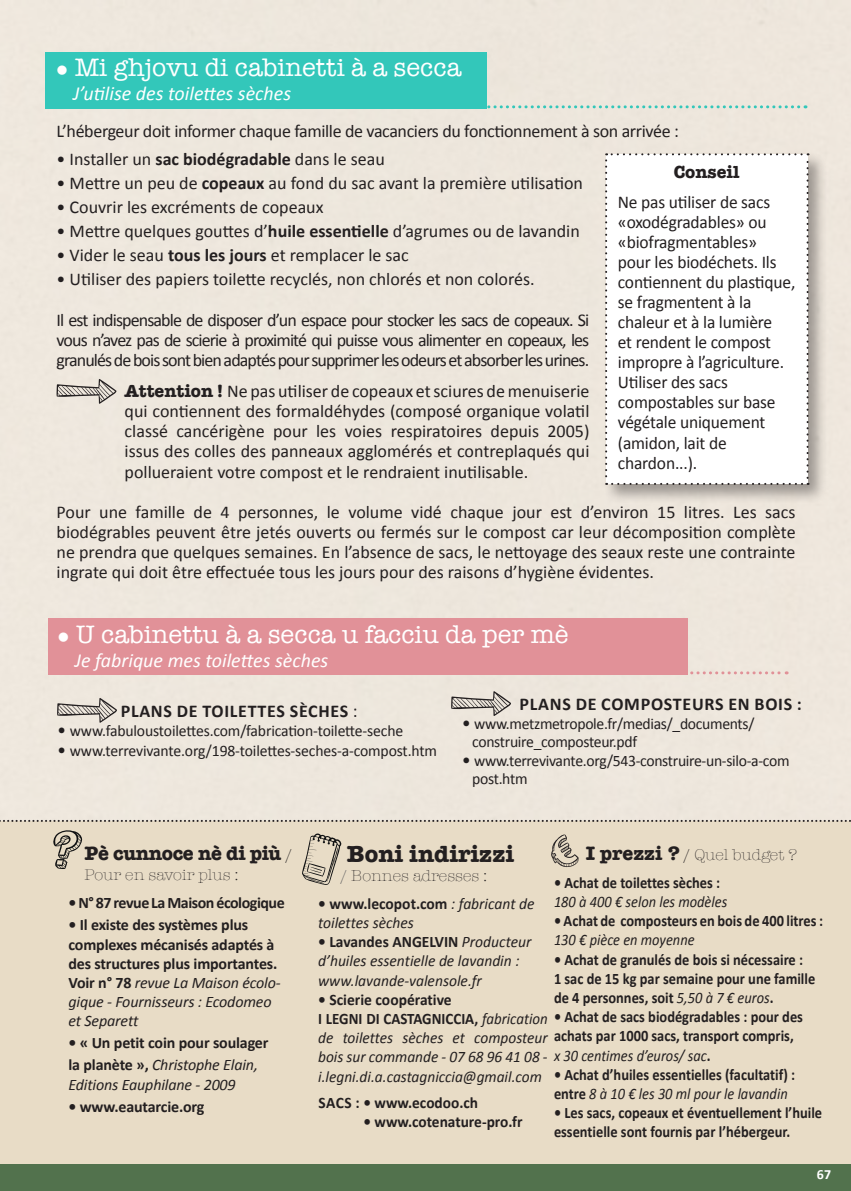
<style>
.page{position:relative;width:851px;height:1191px;background:#fff}
.page>*{position:absolute;margin:0;border:0;box-sizing:border-box;transform-origin:0 0}
.t1{font:26px "American Typewriter";color:#fff}
.t2{font:700 24px "American Typewriter";color:#231f20}
.t3{font:italic 20px "Calibri";color:#fff}
.t4{font:700 20px "American Typewriter";letter-spacing:-.02em;color:#231f20}
.t5{font:18px/20px "Calibri";letter-spacing:-.01em;color:#231f20;text-align:justify}
.t6{font:18px/20px "Calibri";letter-spacing:-.05em;color:#231f20}
.t7{font:700 18px "Calibri";letter-spacing:.04em;color:#231f20}
.t8{font:700 18px "American Typewriter";color:#231f20}
.t9{font:700 16px/19.2px "Calibri";color:#231f20;scale:.9 1}
.t10{font:16px "Calibri";letter-spacing:-.02em;color:#231f20}
.t11{font:italic 16px/19.2px "Calibri";color:#231f20}
.t12{font:700 16px/19.2px "Calibri";color:#231f20}
.t13{font:italic 16px "Calibri";color:#231f20;scale:.9 1}
.t14{font:italic 16px/19.2px "Calibri";color:#231f20;text-align:justify;scale:.93 1}
.t15{font:300 16px "American Typewriter";color:#231f20}
.t16{font:700 16px "Calibri";color:#231f20;scale:.96 1}
.t17{font:italic 16px "Calibri";color:#231f20;scale:.96 1}
.t18{font:700 16px "Calibri";letter-spacing:-.03em;color:#231f20}
.t19{font:700 14px "Calibri";color:#fff}
.s1{font-weight:700}
.s2{font-family:"American Typewriter";font-weight:700}
.s3{font-weight:400}
.s4{font-family:"Avenir"}
.s5{font-weight:300;font-size:16px}
.s6{font-weight:700;font-style:normal}
.s7{font-weight:400;font-style:italic}
.s8{color:#57585a}
.s9{font-weight:700;font-size:20px}
</style>
<div class="page">
<div style="left:0;top:0;width:850px;height:820px;background:#eee7dd"></div>
<div style="left:0;top:821px;width:850px;height:353px;background:#e8dcc6"></div>
<svg style="left:0;top:820px;width:851px;height:2px"></svg>
<div style="left:0;top:1164px;width:850px;height:27px;background:#52724d"></div>
<svg style="left:302px;top:833px;width:40px;height:52px"></svg>
<div style="left:45px;top:52px;width:442px;height:57px;background:#33c7ba"></div>
<svg style="left:487px;top:105px;width:318px;height:3px"></svg>
<div style="left:48px;top:618px;width:639px;height:57px;background:#e19198"></div>
<svg style="left:687px;top:671px;width:100px;height:3px"></svg>
<div style="left:602px;top:150px;width:224px;height:352px;background:#231f20;opacity:.4"></div>
<svg style="left:605px;top:153px;width:203px;height:332px"></svg>
<svg style="left:53px;top:830px;width:30px;height:39px"></svg>
<svg style="left:56px;top:379px;width:60px;height:25px"></svg>
<svg style="left:57px;top:697px;width:60px;height:26px"></svg>
<svg style="left:451px;top:691px;width:60px;height:25px"></svg>
<svg style="left:551px;top:834px;width:27px;height:34px"></svg>
<p class="t1" style="left:56px;top:48px;width:406px">● Mi ghjovu di cabinetti à a secca</p>
<p class="t3" style="left:73px;top:81px;width:219px">J’utilise des toilettes sèches</p>
<p class="t5" style="left:57px;top:121px;width:623px">L’hébergeur doit informer chaque famille de vacanciers du fonctionnement à son arrivée :</p>
<p class="t5" style="left:57px;top:149px;width:330px">• Installer un <span class="s1">sac biodégradable</span> dans le seau</p>
<p class="t5" style="left:57px;top:173px;width:528px">• Mettre un peu de <span class="s1">copeaux</span> au fond du sac avant la première utilisation</p>
<p class="t5" style="left:57px;top:197px;width:268px">• Couvrir les excréments de copeaux</p>
<p class="t5" style="left:57px;top:221px;width:524px">• Mettre quelques gouttes d’<span class="s1">huile essentielle</span> d’agrumes ou de lavandin</p>
<p class="t5" style="left:57px;top:245px;width:354px">• Vider le seau <span class="s1">tous les jours</span> et remplacer le sac</p>
<p class="t5" style="left:57px;top:269px;width:479px">• Utiliser des papiers toilette recyclés, non chlorés et non colorés.</p>
<p class="t6" style="left:57px;top:310px;width:534px">Il est indispensable de disposer d’un espace pour stocker les sacs de copeaux. Si vous n’avez pas de scierie à proximité qui puisse vous alimenter en copeaux, les</p>
<p class="t6" style="left:57px;top:350px;width:534px">granulés de bois sont bien adaptés pour supprimer les odeurs et absorber les urines.</p>
<p class="t5" style="left:125px;top:380px;width:466px"><span class="s2">Attention !</span> Ne pas utiliser de copeaux et sciures de menuiserie qui contiennent des formaldéhydes (composé organique volatil classé cancérigène pour les voies respiratoires depuis 2005) issus des colles des panneaux agglomérés et contreplaqués qui pollueraient votre compost et le rendraient inutilisable.</p>
<p class="t5" style="left:57px;top:502px;width:740px">Pour une famille de 4 personnes, le volume vidé chaque jour est d’environ 15 litres. Les sacs biodégrables peuvent être jetés ouverts ou fermés sur le compost car leur décomposition complète ne prendra que quelques semaines. En l’absence de sacs, le nettoyage des seaux reste une contrainte ingrate qui doit être effectuée tous les jours pour des raisons d’hygiène évidentes.</p>
<p class="t8" style="left:673px;top:157px;width:67px">Conseil</p>
<p class="t5" style="left:617px;top:192px;width:179px;text-align:left">Ne pas utiliser de sacs «oxodégradables» ou «biofragmentables»<br>pour les biodéchets. Ils contiennent du plastique, se fragmentent à la chaleur et à la lumière<br>et rendent le compost impropre à l’agriculture.<br>Utiliser des sacs compostables sur base végétale uniquement (amidon, lait de chardon...).</p>
<p class="t1" style="left:58px;top:614px;width:512px">● U cabinettu à a secca u facciu da per mè</p>
<p class="t3" style="left:75px;top:647px;width:255px">Je fabrique mes toilettes sèches</p>
<p class="t7" style="left:121px;top:700px;width:238px">PLANS DE TOILETTES SÈCHES <span class="s3">:</span></p>
<p class="t10" style="left:58px;top:721px;width:347px"><span class="s4">•</span> www.fabuloustoilettes.com/fabrication-toilette-seche</p>
<p class="t10" style="left:58px;top:740px;width:380px"><span class="s4">•</span> www.terrevivante.org/198-toilettes-seches-a-compost.htm</p>
<p class="t7" style="left:519px;top:692px;width:283px">PLANS DE COMPOSTEURS EN BOIS :</p>
<p class="t10" style="left:462px;top:713px;width:293px"><span class="s4">•</span> www.metzmetropole.fr/medias/_documents/</p>
<p class="t10" style="left:472px;top:731px;width:166px">construire_composteur.pdf</p>
<p class="t10" style="left:462px;top:750px;width:328px"><span class="s4">•</span> www.terrevivante.org/543-construire-un-silo-a-com</p>
<p class="t10" style="left:472px;top:768px;width:57px">post.htm</p>
<p class="t4" style="left:85px;top:836px;width:209px">Pè cunnoce nè di più <span class="s5">/</span></p>
<p class="t15" style="left:85px;top:863px;width:155px">Pour en savoir plus :</p>
<p class="t18" style="left:68px;top:893px;width:218px">• N° 87 revue La Maison écologique</p>
<p class="t12" style="left:68px;top:914px;width:181px">• Il existe des systèmes plus</p>
<p class="t12" style="left:68px;top:934px;width:210px">complexes mécanisés adaptés à des structures plus importantes.</p>
<p class="t11" style="left:68px;top:972px;width:214px"><span class="s6">Voir n° 78</span> revue La Maison écolo&shy;gique - Fournisseurs : Ecodomeo et Separett</p>
<p class="t12" style="left:68px;top:1031px;width:201px;line-height:22px">• « Un petit coin pour soulager la planète », <span class="s7">Christophe Elain,</span></p>
<p class="t11" style="left:68px;top:1074px;width:169px">Editions Eauphilane - 2009</p>
<p class="t12" style="left:68px;top:1096px;width:137px">• www.eautarcie.org</p>
<p class="t2" style="left:347px;top:832px;width:169px">Boni indirizzi</p>
<p class="t15" style="left:341px;top:863px;width:148px"><span class="s8">/</span> Bonnes adresses :</p>
<p class="t11" style="left:318px;top:893px;width:218px"><span class="s6">• www.lecopot.com</span> : fabricant de toilettes sèches</p>
<p class="t11" style="left:318px;top:931px;width:215px"><span class="s6">• Lavandes ANGELVIN</span> Producteur d’huiles essentielle de lavandin :</p>
<p class="t11" style="left:318px;top:970px;width:165px">www.lavande-valensole.fr</p>
<p class="t12" style="left:318px;top:989px;width:135px">• Scierie coopérative</p>
<p class="t14" style="left:318px;top:1008px;width:248px"><span class="s6">I LEGNI DI CASTAGNICCIA,</span> fabrication de toilettes sèches et composteur bois sur commande - 07 68 96 41 08 -</p>
<p class="t17" style="left:318px;top:1066px;width:234px">i.legni.di.a.castagniccia@gmail.com</p>
<p class="t16" style="left:318px;top:1092px;width:168px">SACS : • www.ecodoo.ch</p>
<p class="t16" style="left:363px;top:1111px;width:167px">• www.cotenature-pro.fr</p>
<p class="t15" style="left:585px;top:842px;width:213px"><span class="s9">I prezzi ?</span> / Quel budget ?</p>
<p class="t9" style="left:554px;top:872px;width:186px">• Achat de toilettes sèches :</p>
<p class="t13" style="left:554px;top:891px;width:194px">180 à 400 € selon les modèles</p>
<p class="t9" style="left:554px;top:910px;width:300px">• Achat de composteurs en bois de 400 litres :</p>
<p class="t13" style="left:554px;top:930px;width:158px">130 € pièce en moyenne</p>
<p class="t9" style="left:554px;top:949px;width:278px">• Achat de granulés de bois si nécessaire :</p>
<p class="t9" style="left:554px;top:968px;width:292px">1 sac de 15 kg par semaine pour une famille de 4 personnes, soit <span class="s7">5,50 à 7 € euros</span>.</p>
<p class="t9" style="left:554px;top:1006px;width:278px">• Achat de sacs biodégradables : pour des achats par 1000 sacs, transport compris,</p>
<p class="t13" style="left:554px;top:1045px;width:175px">x 30 centimes d’euros/ sac<span class="s6">.</span></p>
<p class="t9" style="left:554px;top:1064px;width:269px">• Achat d’huiles essentielles (facultatif) :</p>
<p class="t13" style="left:554px;top:1083px;width:261px"><span class="s6">entre</span> 8 à 10 € les 30 ml pour le lavandin</p>
<p class="t9" style="left:554px;top:1102px;width:299px">• Les sacs, copeaux et éventuellement l’huile essentielle sont fournis par l’hébergeur.</p>
<p class="t19" style="left:816px;top:1165px;width:16px">67</p>
</div>
